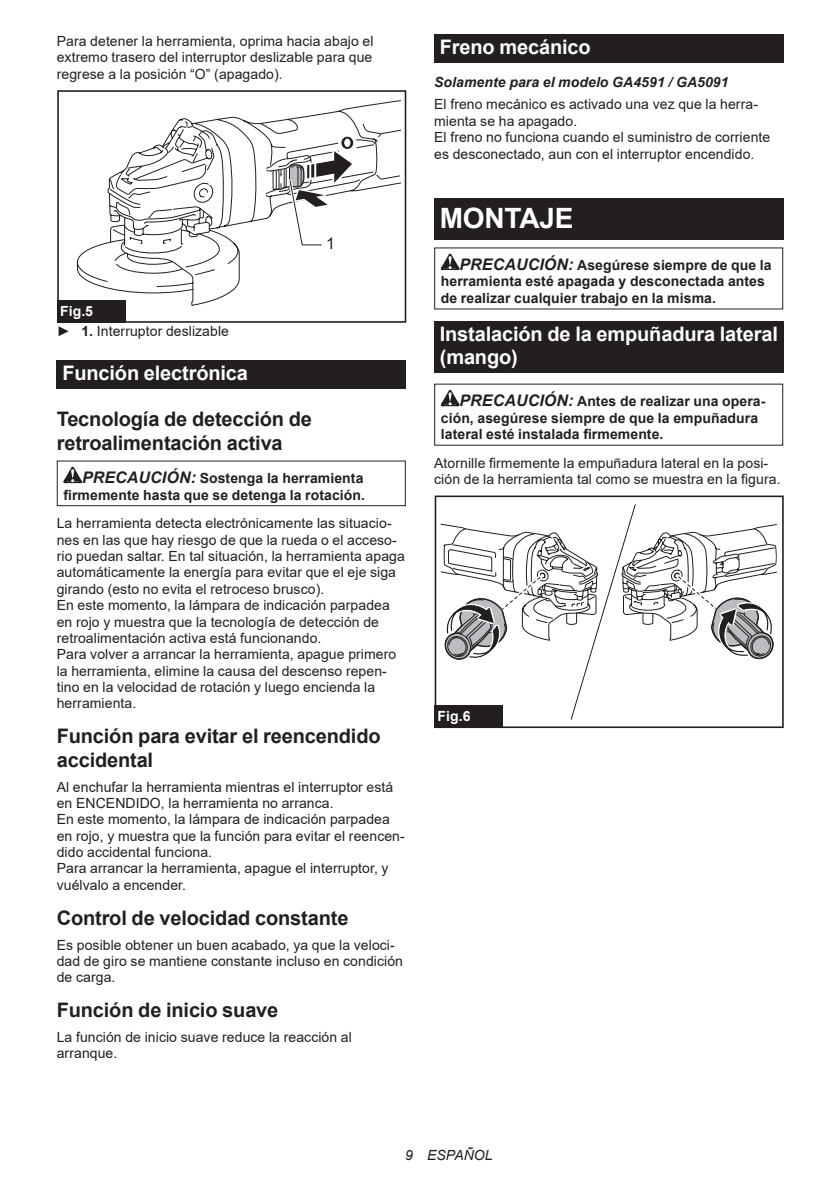
<style>
.page{position:relative;width:840px;height:1191px;background:#fff}
.page>*{position:absolute;margin:0;border:0;box-sizing:border-box;transform-origin:0 0}
.t1{font:700 28px "Arial";letter-spacing:-.01em;color:#fff}
.t2{font:700 20px/23.4px "Arial";letter-spacing:-.01em;color:#231f20}
.t3{font:700 20px/23.4px "Arial";letter-spacing:-.01em;color:#fff}
.t4{font:16px "Arial";color:#231f20}
.t5{font:14px/16.4px "Arial";letter-spacing:.005em;color:#231f20}
.t6{font:700 14px/16.4px "Arial";letter-spacing:.005em;color:#231f20}
.t7{font:italic 700 14px "Arial";letter-spacing:.005em;color:#231f20}
.t8{font:italic 14px "Arial";letter-spacing:.005em;color:#231f20}
.t9{font:700 14px "Arial";color:#fff}
.s1{font-weight:700;color:#fff}
.s2{font-weight:700}
.s3{font-style:italic;font-size:16px}
</style>
<div class="page">
<div style="left:57px;top:90px;width:349px;height:233px;border:2px solid #231f20"></div>
<svg style="left:77px;top:100px;width:323px;height:215px"></svg>
<div style="left:57px;top:300px;width:68px;height:23px;background:#231f20"></div>
<div style="left:57px;top:360px;width:348px;height:28px;background:#231f20"></div>
<svg style="left:63px;top:467px;width:19px;height:16px"></svg>
<div style="left:57px;top:460px;width:348px;height:46px;border:1px solid #231f20"></div>
<div style="left:434px;top:34px;width:348px;height:29px;background:#231f20"></div>
<div style="left:434px;top:198px;width:348px;height:41px;background:#231f20"></div>
<svg style="left:440px;top:254px;width:19px;height:16px"></svg>
<div style="left:434px;top:321px;width:348px;height:52px;background:#231f20"></div>
<svg style="left:440px;top:390px;width:19px;height:16px"></svg>
<svg style="left:440px;top:504px;width:336px;height:216px"></svg>
<div style="left:434px;top:699px;width:74px;height:29px;background:#fff"></div>
<div style="left:434px;top:495px;width:349px;height:233px;border:2px solid #231f20"></div>
<div style="left:434px;top:705px;width:68px;height:23px;background:#231f20"></div>
<p class="t5" style="left:57px;top:33px;width:318px;text-align:justify">Para detener la herramienta, oprima hacia abajo el extremo trasero del interruptor deslizable para que regrese a la posición “O” (apagado).</p>
<p class="t4" style="left:326px;top:232px;width:10px">1</p>
<p class="t5" style="left:57px;top:301px;width:174px;line-height:20.2px"><span class="s1">Fig.5<br></span>► <span class="s2">1.</span> Interruptor deslizable</p>
<h2 class="t3" style="left:62px;top:361px;width:187px">Función electrónica</h2>
<h2 class="t2" style="left:57px;top:408px;width:257px">Tecnología de detección de retroalimentación activa</h2>
<p class="t6" style="left:63px;top:470px;width:303px;text-align:right"><span class="s3">PRECAUCIÓN:</span> Sostenga la herramienta firmemente hasta que se detenga la rotación.</p>
<p class="t5" style="left:57px;top:515px;width:349px">La herramienta detecta electrónicamente las situacio&shy;nes en las que hay riesgo de que la rueda o el acceso&shy;rio puedan saltar. En tal situación, la herramienta apaga automáticamente la energía para evitar que el eje siga girando (esto no evita el retroceso brusco).<br>En este momento, la lámpara de indicación parpadea en rojo y muestra que la tecnología de detección de retroalimentación activa está funcionando.<br>Para volver a arrancar la herramienta, apague primero la herramienta, elimine la causa del descenso repen&shy;tino en la velocidad de rotación y luego encienda la herramienta.</p>
<h2 class="t2" style="left:57px;top:724px;width:325px">Función para evitar el reencendido accidental</h2>
<p class="t5" style="left:57px;top:778px;width:349px">Al enchufar la herramienta mientras el interruptor está en ENCENDIDO, la herramienta no arranca.<br>En este momento, la lámpara de indicación parpadea en rojo, y muestra que la función para evitar el reencen&shy;dido accidental funciona.<br>Para arrancar la herramienta, apague el interruptor, y vuélvalo a encender.</p>
<h2 class="t2" style="left:57px;top:906px;width:293px">Control de velocidad constante</h2>
<p class="t5" style="left:57px;top:936px;width:347px">Es posible obtener un buen acabado, ya que la veloci&shy;dad de giro se mantiene constante incluso en condición de carga.</p>
<h2 class="t2" style="left:57px;top:998px;width:223px">Función de inicio suave</h2>
<p class="t5" style="left:57px;top:1028px;width:296px">La función de inicio suave reduce la reacción al arranque.</p>
<h2 class="t3" style="left:439px;top:36px;width:152px">Freno mecánico</h2>
<p class="t7" style="left:434px;top:73px;width:296px">Solamente para el modelo GA4591 / GA5091</p>
<p class="t5" style="left:434px;top:96px;width:337px">El freno mecánico es activado una vez que la herra&shy;mienta se ha apagado.<br>El freno no funciona cuando el suministro de corriente es desconectado, aun con el interruptor encendido.</p>
<h1 class="t1" style="left:439px;top:198px;width:135px">MONTAJE</h1>
<p class="t6" style="left:440px;top:257px;width:332px;text-indent:19px"><span class="s3">PRECAUCIÓN:</span> Asegúrese siempre de que la herramienta esté apagada y desconectada antes de realizar cualquier trabajo en la misma.</p>
<h2 class="t3" style="left:439px;top:322px;width:339px">Instalación de la empuñadura lateral (mango)</h2>
<p class="t6" style="left:440px;top:393px;width:326px;text-indent:19px"><span class="s3">PRECAUCIÓN:</span> Antes de realizar una opera&shy;ción, asegúrese siempre de que la empuñadura lateral esté instalada firmemente.</p>
<p class="t5" style="left:434px;top:454px;width:348px">Atornille firmemente la empuñadura lateral en la posi&shy;ción de la herramienta tal como se muestra en la figura.</p>
<p class="t9" style="left:437px;top:706px;width:34px">Fig.6</p>
<p class="t8" style="left:405px;top:1146px;width:89px">9 ESPAÑOL</p>
</div>
